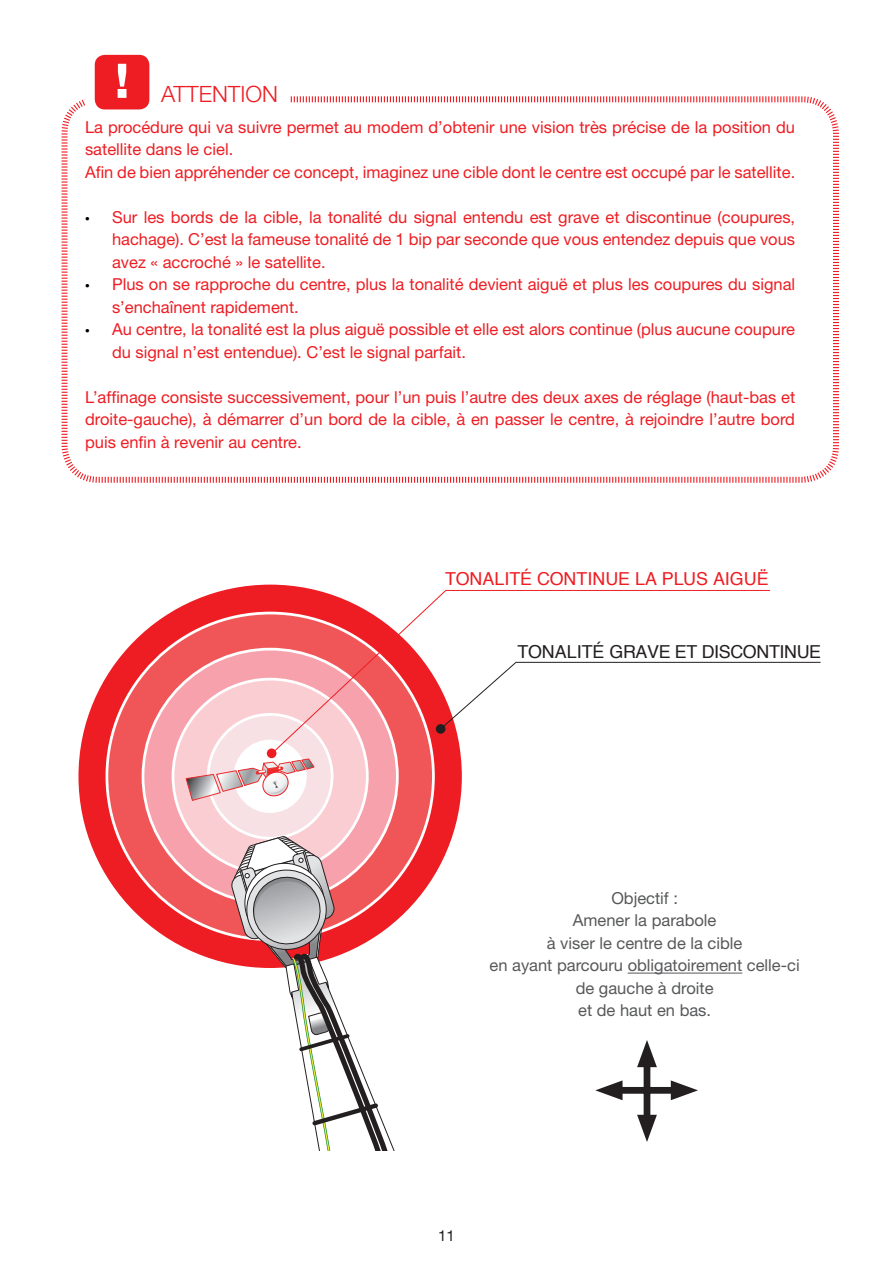
<style>
.page{position:relative;width:893px;height:1263px;background:#fff}
.page>*{position:absolute;margin:0;border:0;box-sizing:border-box;transform-origin:0 0}
.t1{font:300 22.5px "Helvetica Neue";color:#ee1d23}
.t2{font:17.85px "Helvetica";color:#ee1d23}
.t3{font:17.85px "Helvetica";letter-spacing:-.02em;color:#231f20}
.t4{font:16.5px/22.5px "Helvetica Neue";color:#ee1d23}
.t5{font:16.5px/22.5px "Helvetica Neue";color:#57585a;text-align:center}
.t6{font:15px "Helvetica Neue";color:#231f20}
.s1{font-family:"Myriad Pro";color:#000001}
</style>
<div class="page">
<svg style="left:74px;top:580px;width:392px;height:392px;fill:#ee1d23"></svg>
<div style="left:107px;top:613px;width:326px;height:326px;background:#f05558;border-radius:50%"></div>
<div style="left:143px;top:649px;width:254px;height:254px;background:#f6a1ab;border-radius:50%"></div>
<div style="left:173px;top:679px;width:194px;height:194px;background:#facdd3;border-radius:50%"></div>
<div style="left:208px;top:714px;width:124px;height:124px;background:#f7e1e5;border-radius:50%"></div>
<div style="left:235px;top:741px;width:70px;height:70px;background:#fff;border-radius:50%"></div>
<div style="left:234px;top:740px;width:73px;height:73px;border:3px solid #fff;border-radius:50%"></div>
<svg style="left:271px;top:589px;width:499px;height:166px"></svg>
<div style="left:267px;top:748px;width:9px;height:10px;background:#ee1d23;border-radius:50%"></div>
<svg style="left:439px;top:661px;width:382px;height:69px"></svg>
<div style="left:436px;top:724px;width:9px;height:10px;background:#231f20;border-radius:50%"></div>
<svg style="left:185px;top:758px;width:130px;height:43px"></svg>
<svg style="left:230px;top:835px;width:165px;height:315px"></svg>
<hr style="left:628px;top:973px;width:114px;height:1px;background:#57585a">
<div style="left:644px;top:1056px;width:6px;height:38px;background:#231f20"></div>
<svg style="left:637px;top:1040px;width:20px;height:27px"></svg>
<div style="left:644px;top:1088px;width:6px;height:38px;background:#231f20"></div>
<svg style="left:637px;top:1115px;width:20px;height:27px"></svg>
<div style="left:644px;top:1087px;width:38px;height:7px;background:#231f20"></div>
<svg style="left:671px;top:1080px;width:27px;height:20px"></svg>
<div style="left:611px;top:1087px;width:38px;height:7px;background:#231f20"></div>
<svg style="left:595px;top:1080px;width:27px;height:20px"></svg>
<svg style="left:61px;top:96px;width:778px;height:387px"></svg>
<div style="left:85px;top:54px;width:205px;height:55px;background:#fff"></div>
<div style="left:95px;top:55px;width:54px;height:54px;background:#ee1d23;border-radius:10px"></div>
<svg style="left:118px;top:64px;width:8px;height:34px"></svg>
<h1 class="t1" style="left:161px;top:81px;width:118px">ATTENTION</h1>
<p class="t4" style="left:85px;top:115px;width:712px">La procédure qui va suivre permet au modem d’obtenir une vision très précise de la position du satellite dans le ciel.<br>Afin de bien appréhender ce concept, imaginez une cible dont le centre est occupé par le satellite.</p>
<p class="t4" style="left:112px;top:205px;width:685px;text-align:justify;text-indent:-27px"><span class="s1">•</span> Sur les bords de la cible, la tonalité du signal entendu est grave et discontinue (coupures, hachage). C’est la fameuse tonalité de 1 bip par seconde que vous entendez depuis que vous avez « accroché » le satellite.</p>
<p class="t4" style="left:112px;top:273px;width:685px;text-indent:-27px"><span class="s1">•</span> Plus on se rapproche du centre, plus la tonalité devient aiguë et plus les coupures du signal s’enchaînent rapidement.</p>
<p class="t4" style="left:112px;top:318px;width:685px;text-indent:-27px"><span class="s1">•</span> Au centre, la tonalité est la plus aiguë possible et elle est alors continue (plus aucune coupure du signal n’est entendue). C’est le signal parfait.</p>
<p class="t4" style="left:85px;top:385px;width:712px;text-align:justify">L’affinage consiste successivement, pour l’un puis l’autre des deux axes de réglage (haut-bas et droite-gauche), à démarrer d’un bord de la cible, à en passer le centre, à rejoindre l’autre bord puis enfin à revenir au centre.</p>
<p class="t2" style="left:445px;top:565px;width:325px">TONALITÉ CONTINUE LA PLUS AIGUË</p>
<p class="t3" style="left:518px;top:638px;width:305px">TONALITÉ GRAVE ET DISCONTINUE</p>
<p class="t5" style="left:489px;top:886px;width:312px">Objectif :<br>Amener la parabole<br>à viser le centre de la cible<br>en ayant parcouru obligatoirement celle-ci de gauche à droite<br>et de haut en bas.</p>
<p class="t6" style="left:438px;top:1226px;width:18px">11</p>
</div>
